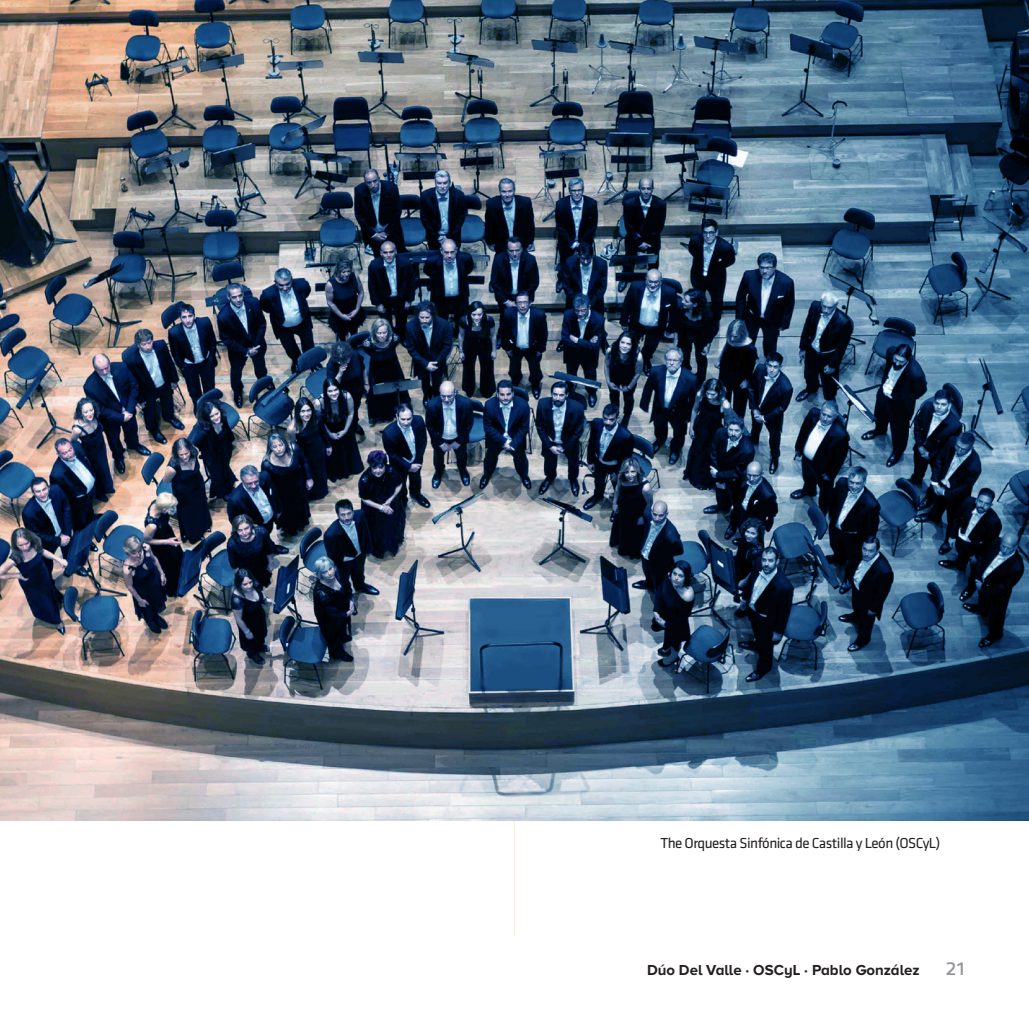
<style>
.page{position:relative;width:1029px;height:1021px;background:#fff}
.page>*{position:absolute;margin:0;border:0;box-sizing:border-box;transform-origin:0 0}
.t1{font:24px "Klavika";color:#939598}
.t2{font:15px "Klavika";letter-spacing:-.035em;color:#231f20}
.t3{font:700 15px "Proxima Nova A";color:#231f20}
</style>
<div class="page">
<hr style="left:514px;top:85px;width:1px;height:850px;background:#f4ecd2">
<img style="left:0;top:0;width:1029px;height:820px">
<p class="t2" style="left:660px;top:835px;width:282px">The Orquesta Sinfónica de Castilla y León (OSCyL)</p>
<p class="t3" style="left:647px;top:961px;width:274px">Dúo Del Valle · OSCyL · Pablo González</p>
<h1 class="t1" style="left:946px;top:953px;width:21px">21</h1>
</div>
